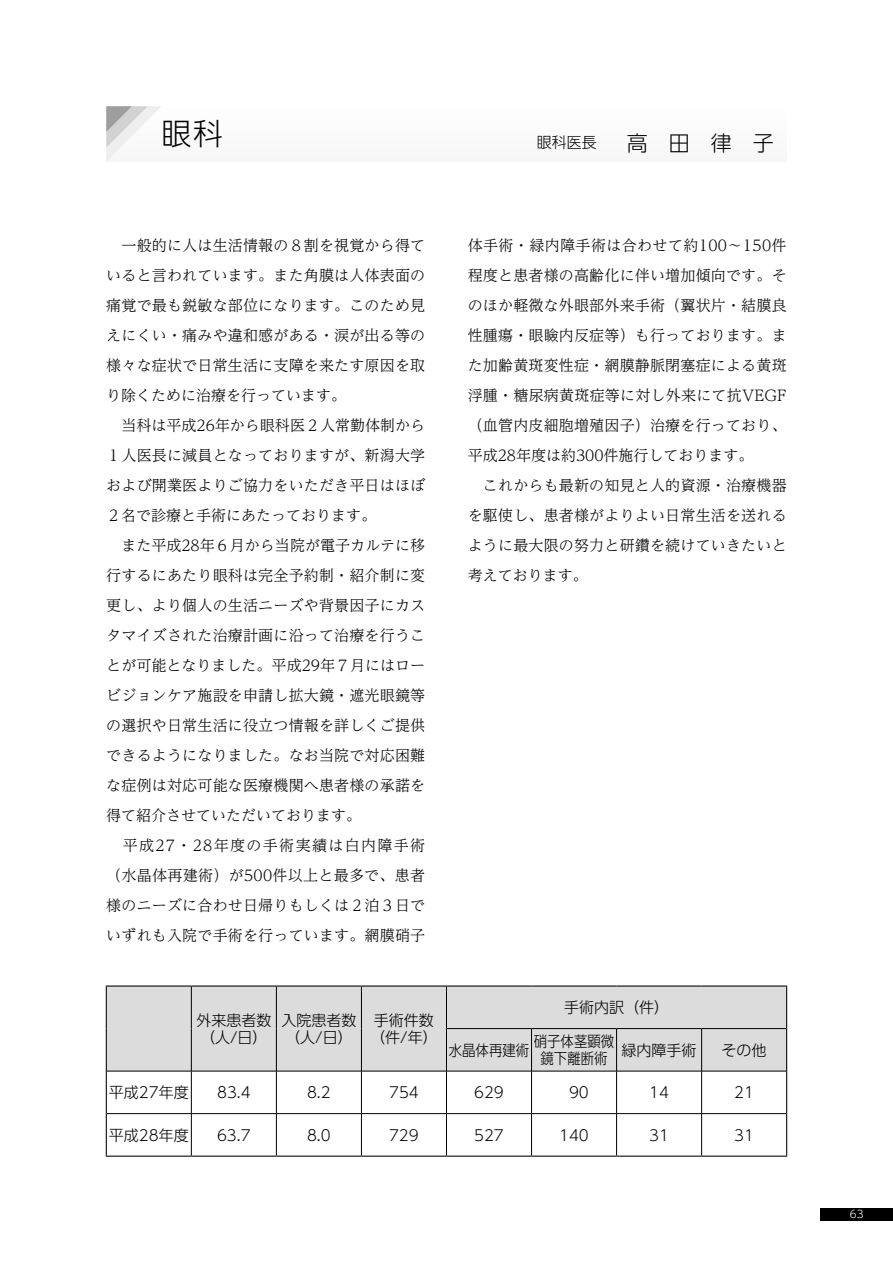
<style>
.page{position:relative;width:893px;height:1263px;background:#fff}
.page>*{position:absolute;margin:0;border:0;box-sizing:border-box;transform-origin:0 0}
.t1{font:300 30px "UD Shin Go Pr 6 N";color:#000}
.t2{font:300 21px "UD Shin Go Pr 6 N";color:#000}
.t3{font:300 15px/30px "UD Reimin Pr 6 N";letter-spacing:.015em;color:#000}
.t4{font:300 15px/16.5px "UD Shin Go Pr 6 N";color:#000}
.t5{font:300 15px/16.5px "UD Shin Go Pr 6 N";color:#000;text-align:center;scale:.89 1}
.t6{font:300 10.5px "UD Shin Go Pr 6 N";color:#fff}
.s1{font-size:15px}
</style>
<div class="page">
<div style="left:106px;top:106px;width:681px;height:56px;background:#f7f7f7"></div>
<svg style="left:106px;top:106px;width:41px;height:42px"></svg>
<div style="left:107px;top:986px;width:679px;height:85px;background:#dcdcdc"></div>
<hr style="left:106px;top:985px;width:85px;height:1px;background:#000">
<hr style="left:106px;top:986px;width:1px;height:42px;background:#000">
<hr style="left:191px;top:985px;width:85px;height:1px;background:#000">
<hr style="left:276px;top:985px;width:85px;height:1px;background:#000">
<hr style="left:361px;top:985px;width:85px;height:1px;background:#000">
<hr style="left:446px;top:985px;width:85px;height:1px;background:#000">
<hr style="left:531px;top:985px;width:86px;height:1px;background:#000">
<hr style="left:617px;top:985px;width:85px;height:1px;background:#000">
<hr style="left:702px;top:985px;width:85px;height:1px;background:#000">
<hr style="left:786px;top:986px;width:1px;height:42px;background:#000">
<hr style="left:106px;top:1028px;width:1px;height:43px;background:#000">
<hr style="left:786px;top:1028px;width:1px;height:43px;background:#000">
<hr style="left:106px;top:1071px;width:1px;height:42px;background:#000">
<hr style="left:786px;top:1071px;width:1px;height:42px;background:#000">
<hr style="left:106px;top:1113px;width:1px;height:42px;background:#000">
<hr style="left:786px;top:1113px;width:1px;height:42px;background:#000">
<hr style="left:106px;top:1155px;width:85px;height:2px;background:#000">
<hr style="left:191px;top:1155px;width:85px;height:2px;background:#000">
<hr style="left:276px;top:1155px;width:85px;height:2px;background:#000">
<hr style="left:361px;top:1155px;width:85px;height:2px;background:#000">
<hr style="left:446px;top:1155px;width:85px;height:2px;background:#000">
<hr style="left:531px;top:1155px;width:86px;height:2px;background:#000">
<hr style="left:617px;top:1155px;width:85px;height:2px;background:#000">
<hr style="left:702px;top:1155px;width:85px;height:2px;background:#000">
<hr style="left:191px;top:986px;width:1px;height:42px;background:#000">
<hr style="left:276px;top:986px;width:1px;height:42px;background:#000">
<hr style="left:361px;top:986px;width:1px;height:42px;background:#000">
<hr style="left:446px;top:986px;width:1px;height:42px;background:#000">
<hr style="left:191px;top:1028px;width:1px;height:43px;background:#000">
<hr style="left:276px;top:1028px;width:1px;height:43px;background:#000">
<hr style="left:361px;top:1028px;width:1px;height:43px;background:#000">
<hr style="left:446px;top:1028px;width:85px;height:1px;background:#000">
<hr style="left:446px;top:1029px;width:1px;height:42px;background:#000">
<hr style="left:531px;top:1028px;width:86px;height:1px;background:#000">
<hr style="left:531px;top:1029px;width:1px;height:42px;background:#000">
<hr style="left:617px;top:1028px;width:85px;height:1px;background:#000">
<hr style="left:616px;top:1029px;width:1px;height:42px;background:#000">
<hr style="left:702px;top:1028px;width:84px;height:1px;background:#000">
<hr style="left:701px;top:1029px;width:1px;height:42px;background:#000">
<hr style="left:107px;top:1071px;width:84px;height:1px;background:#000">
<hr style="left:191px;top:1071px;width:85px;height:1px;background:#000">
<hr style="left:191px;top:1071px;width:1px;height:42px;background:#000">
<hr style="left:276px;top:1071px;width:85px;height:1px;background:#000">
<hr style="left:276px;top:1071px;width:1px;height:42px;background:#000">
<hr style="left:361px;top:1071px;width:85px;height:1px;background:#000">
<hr style="left:361px;top:1071px;width:1px;height:42px;background:#000">
<hr style="left:446px;top:1071px;width:85px;height:1px;background:#000">
<hr style="left:446px;top:1071px;width:1px;height:42px;background:#000">
<hr style="left:531px;top:1071px;width:86px;height:1px;background:#000">
<hr style="left:531px;top:1071px;width:1px;height:42px;background:#000">
<hr style="left:617px;top:1071px;width:85px;height:1px;background:#000">
<hr style="left:616px;top:1071px;width:1px;height:42px;background:#000">
<hr style="left:702px;top:1071px;width:84px;height:1px;background:#000">
<hr style="left:701px;top:1071px;width:1px;height:42px;background:#000">
<hr style="left:107px;top:1113px;width:84px;height:1px;background:#000">
<hr style="left:191px;top:1113px;width:85px;height:1px;background:#000">
<hr style="left:191px;top:1114px;width:1px;height:41px;background:#000">
<hr style="left:276px;top:1113px;width:85px;height:1px;background:#000">
<hr style="left:276px;top:1114px;width:1px;height:41px;background:#000">
<hr style="left:361px;top:1113px;width:85px;height:1px;background:#000">
<hr style="left:361px;top:1114px;width:1px;height:41px;background:#000">
<hr style="left:446px;top:1113px;width:85px;height:1px;background:#000">
<hr style="left:446px;top:1114px;width:1px;height:41px;background:#000">
<hr style="left:531px;top:1113px;width:86px;height:1px;background:#000">
<hr style="left:531px;top:1114px;width:1px;height:41px;background:#000">
<hr style="left:617px;top:1113px;width:85px;height:1px;background:#000">
<hr style="left:616px;top:1114px;width:1px;height:41px;background:#000">
<hr style="left:702px;top:1113px;width:84px;height:1px;background:#000">
<hr style="left:701px;top:1114px;width:1px;height:41px;background:#000">
<div style="left:821px;top:1208px;width:72px;height:12px;background:#000"></div>
<h1 class="t1" style="left:162px;top:110px;width:63px">眼科</h1>
<h2 class="t2" style="left:537px;top:126px;width:239px"><span class="s1">眼科医長　　</span>高　田　律　子</h2>
<p class="t3" style="left:106px;top:230px;width:320px">　一般的に人は生活情報の８割を視覚から得ていると言われています。また角膜は人体表面の痛覚で最も鋭敏な部位になります。このため見えにくい・痛みや違和感がある・涙が出る等の様々な症状で日常生活に支障を来たす原因を取り除くために治療を行っています。<br>　当科は平成26年から眼科医２人常勤体制から<br>１人医長に減員となっておりますが、新潟大学および開業医よりご協力をいただき平日はほぼ<br>２名で診療と手術にあたっております。<br>　また平成28年６月から当院が電子カルテに移行するにあたり眼科は完全予約制・紹介制に変更し、より個人の生活ニーズや背景因子にカスタマイズされた治療計画に沿って治療を行うことが可能となりました。平成29年７月にはロービジョンケア施設を申請し拡大鏡・遮光眼鏡等の選択や日常生活に役立つ情報を詳しくご提供できるようになりました。なお当院で対応困難な症例は対応可能な医療機関へ患者様の承諾を得て紹介させていただいております。<br>　平成27・28年度の手術実績は白内障手術（水晶体再建術）が500件以上と最多で、患者様のニーズに合わせ日帰りもしくは２泊３日でいずれも入院で手術を行っています。網膜硝子</p>
<p class="t3" style="left:468px;top:230px;width:320px">体手術・緑内障手術は合わせて約100～ 150件程度と患者様の高齢化に伴い増加傾向です。そのほか軽微な外眼部外来手術（翼状片・結膜良性腫瘍・眼瞼内反症等）も行っております。また加齢黄斑変性症・網膜静脈閉塞症による黄斑浮腫・糖尿病黄斑症等に対し外来にて抗VEGF（血管内皮細胞増殖因子）治療を行っており、平成28年度は約300件施行しております。<br>　これからも最新の知見と人的資源・治療機器を駆使し、患者様がよりよい日常生活を送れるように最大限の努力と研鑽を続けていきたいと考えております。</p>
<p class="t4" style="left:196px;top:1011px;width:76px">外来患者数（人/日）</p>
<p class="t4" style="left:281px;top:1011px;width:76px">入院患者数（人/日）</p>
<p class="t4" style="left:370px;top:1011px;width:69px">手術件数（件/年）</p>
<p class="t4" style="left:564px;top:998px;width:106px">手術内訳（件）</p>
<p class="t5" style="left:449px;top:1041px;width:92px">水晶体再建術</p>
<p class="t5" style="left:534px;top:1033px;width:92px">硝子体茎顕微鏡下離断術</p>
<p class="t4" style="left:622px;top:1041px;width:76px">緑内障手術</p>
<p class="t4" style="left:722px;top:1041px;width:46px">その他</p>
<p class="t4" style="left:109px;top:1083px;width:81px">平成27年度</p>
<p class="t4" style="left:217px;top:1083px;width:35px">83.4</p>
<p class="t4" style="left:307px;top:1083px;width:25px">8.2</p>
<p class="t4" style="left:389px;top:1083px;width:31px">754</p>
<p class="t4" style="left:474px;top:1083px;width:31px">629</p>
<p class="t4" style="left:569px;top:1083px;width:21px">90</p>
<p class="t4" style="left:649px;top:1083px;width:21px">14</p>
<p class="t4" style="left:734px;top:1083px;width:21px">21</p>
<p class="t4" style="left:109px;top:1126px;width:81px">平成28年度</p>
<p class="t4" style="left:217px;top:1126px;width:35px">63.7</p>
<p class="t4" style="left:307px;top:1126px;width:25px">8.0</p>
<p class="t4" style="left:389px;top:1126px;width:31px">729</p>
<p class="t4" style="left:474px;top:1126px;width:31px">527</p>
<p class="t4" style="left:559px;top:1126px;width:31px">140</p>
<p class="t4" style="left:649px;top:1126px;width:21px">31</p>
<p class="t4" style="left:734px;top:1126px;width:21px">31</p>
<p class="t6" style="left:850px;top:1205px;width:15px">63</p>
</div>
